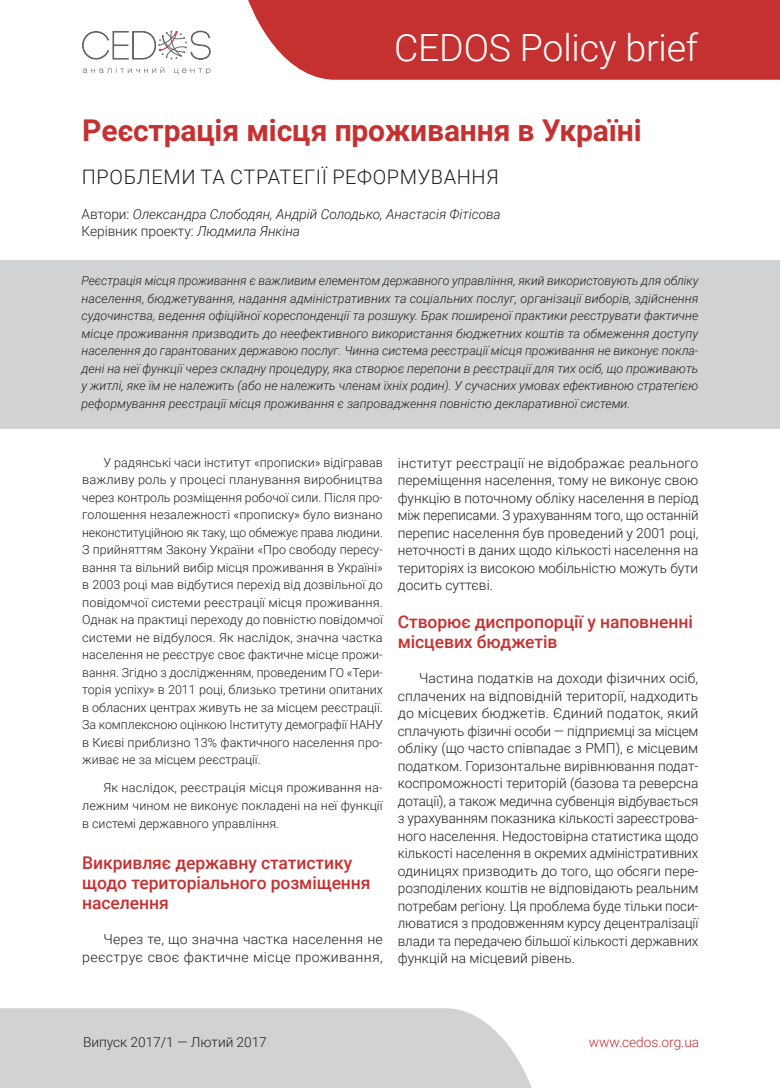
<style>
.page{position:relative;width:780px;height:1088px;background:#fff}
.page>*{position:absolute;margin:0;border:0;box-sizing:border-box;transform-origin:0 0}
.t1{font:300 37.5px "Roboto";letter-spacing:-.005em;color:#fff}
.t2{font:700 30px "Roboto";letter-spacing:-.005em;color:#c53131}
.t3{font:300 20px "Roboto";letter-spacing:.03em;color:#231f20}
.t4{font:500 17.5px/20px "Roboto";letter-spacing:-.005em;color:#c53131}
.t5{font:300 13.75px/17.5px "Roboto";color:#231f20;text-align:justify}
.t6{font:italic 300 13.75px/17.5px "Roboto";letter-spacing:-.005em;color:#231f20}
.t7{font:300 13.75px/17.5px "Roboto";letter-spacing:.02em;color:#231f20;text-align:right}
.t8{font:300 13.75px "Roboto";letter-spacing:-.005em;color:#c53131}
.t9{font:300 12.5px/17.5px "Roboto";color:#231f20;text-align:justify}
.t10{font:italic 300 12.5px/17.5px "Roboto";color:#231f20;text-align:justify}
.s1{font-style:normal}
</style>
<div class="page">
<div style="left:0;top:260px;width:780px;height:169px;background:#d1d2d4"></div>
<div style="left:248px;top:0;width:532px;height:80px;background:#c53131"></div>
<div style="left:0;top:1008px;width:531px;height:80px;background:#d1d2d4"></div>
<svg style="left:82px;top:31px;width:129px;height:29px"></svg>
<svg style="left:83px;top:67px;width:81px;height:6px"></svg>
<svg style="left:174px;top:68px;width:36px;height:6px"></svg>
<h1 class="t1" style="left:394px;top:22px;width:306px">CEDOS Policy brief</h1>
<h2 class="t2" style="left:82px;top:110px;width:561px">Реєстрація місця проживання в Україні</h2>
<h3 class="t3" style="left:82px;top:163px;width:418px">ПРОБЛЕМИ ТА СТРАТЕГІЇ РЕФОРМУВАННЯ</h3>
<p class="t6" style="left:81px;top:204px;width:421px"><span class="s1">Автори:</span> Олександра Слободян, Андрій Солодько, Анастасія Фітісова<br><span class="s1">Керівник проекту:</span> Людмила Янкіна</p>
<p class="t10" style="left:81px;top:272px;width:618px">Реєстрація місця проживання є важливим елементом державного управління, який використовують для обліку населення, бюджетування, надання адміністративних та соціальних послуг, організації виборів, здійснення судочинства, ведення офіційної кореспонденції та розшуку. Брак поширеної практики реєструвати фактичне місце проживання призводить до неефективного використання бюджетних коштів та обмеження доступу населення до гарантованих державою послуг. Чинна система реєстрації місця проживання не виконує покла&shy;дені на неї функції через складну процедуру, яка створює перепони в реєстрації для тих осіб, що проживають у житлі, яке їм не належить (або не належить членам їхніх родин). У сучасних умовах ефективною стратегією реформування реєстрації місця проживання є запровадження повністю декларативної системи.</p>
<p class="t9" style="left:82px;top:453px;width:302px;text-indent:21px">У радянські часи інститут «прописки» відігравав важливу роль у процесі планування виробництва через контроль розміщення робочої сили. Після про&shy;голошення незалежності «прописку» було визнано неконституційною як таку, що обмежує права людини.<br>З прийняттям Закону України «Про свободу пересу&shy;вання та вільний вибір місця проживання в Україні» в 2003 році мав відбутися перехід від дозвільної до повідомчої системи реєстрації місця проживання.<br>Однак на практиці переходу до повністю повідомчої системи не відбулося. Як наслідок, значна частка населення не реєструє своє фактичне місце прожи&shy;вання. Згідно з дослідженням, проведеним ГО «Тери&shy;торія успіху» в 2011 році, близько третини опитаних в обласних центрах живуть не за місцем реєстрації.<br>За комплексною оцінкою Інституту демографії НАНУ в Києві приблизно 13% фактичного населення про&shy;живає не за місцем реєстрації.</p>
<p class="t9" style="left:82px;top:779px;width:302px;text-indent:21px">Як наслідок, реєстрація місця проживання на&shy;лежним чином не виконує покладені на неї функції в системі державного управління.</p>
<p class="t4" style="left:82px;top:852px;width:290px">Викривляє державну статистику щодо територіального розміщення населення</p>
<p class="t7" style="left:82px;top:930px;width:302px">Через те, що значна частка населення не реєструє своє фактичне місце проживання,</p>
<p class="t5" style="left:398px;top:454px;width:302px">інститут реєстрації не відображає реального переміщення населення, тому не виконує свою функцію в поточному обліку населення в період між переписами. З урахуванням того, що останній перепис населення був проведений у 2001 році, неточності в даних щодо кількості населення на територіях із високою мобільністю можуть бути досить суттєві.</p>
<p class="t4" style="left:398px;top:611px;width:296px">Створює диспропорції у наповненні місцевих бюджетів</p>
<p class="t5" style="left:398px;top:669px;width:302px;text-indent:21px">Частина податків на доходи фізичних осіб, сплачених на відповідній території, надходить до місцевих бюджетів. Єдиний податок, який сплачують фізичні особи — підприємці за місцем обліку (що часто співпадає з РМП), є місцевим податком. Горизонтальне вирівнювання подат&shy;коспроможності територій (базова та реверсна дотації), а також медична субвенція відбувається з урахуванням показника кількості зареєстрова&shy;ного населення. Недостовірна статистика щодо кількості населення в окремих адміністративних одиницях призводить до того, що обсяги пере&shy;розподілених коштів не відповідають реальним потребам регіону. Ця проблема буде тільки поси&shy;люватися з продовженням курсу децентралізації влади та передачею більшої кількості державних функцій на місцевий рівень.</p>
<p class="t5" style="left:83px;top:1033px;width:185px">Випуск 2017/1 — Лютий 2017</p>
<p class="t8" style="left:589px;top:1032px;width:112px">www.cedos.org.ua</p>
</div>
